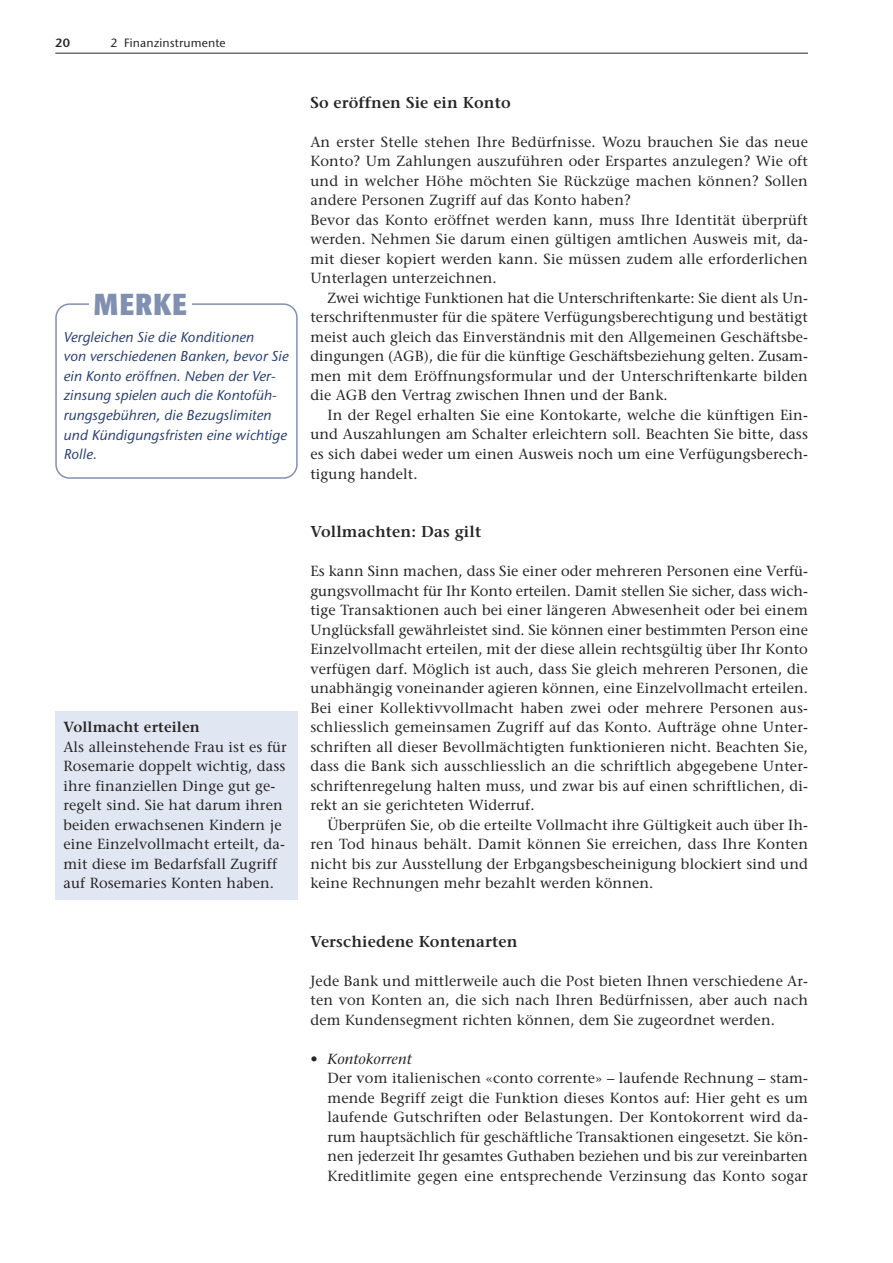
<style>
.page{position:relative;width:893px;height:1263px;background:#fff}
.page>*{position:absolute;margin:0;border:0;box-sizing:border-box;transform-origin:0 0}
.t1{font:700 30px "Formata Condensed BQ";letter-spacing:.04em;color:#8190b1}
.t2{font:600 15.75px "Stone Serif";letter-spacing:.01em;color:#272627}
.t3{font:14.7px/19.5px "Stone Serif";letter-spacing:.01em;color:#272627;text-align:justify}
.t4{font:600 14.7px "Stone Serif";letter-spacing:.01em;color:#272627}
.t5{font:italic 500 14.25px/19.5px "Stone Sans ITC";letter-spacing:.005em;color:#253d71}
.t6{font:500 12px "Stone Sans ITC";letter-spacing:.01em;color:#272627}
.t7{font:12px "Stone Sans ITC Semi";color:#272627}
.s1{font-style:italic}
</style>
<div class="page">
<svg style="left:55px;top:303px;width:243px;height:176px"></svg>
<div style="left:89px;top:285px;width:102px;height:40px;background:#fff"></div>
<div style="left:55px;top:711px;width:243px;height:188px;background:#e1e7f2"></div>
<hr style="left:55px;top:53px;width:753px;height:1px;background:#272627">
<p class="t7" style="left:55px;top:35px;width:16px">20</p>
<p class="t6" style="left:111px;top:35px;width:116px">2 Finanzinstrumente</p>
<h1 class="t1" style="left:94px;top:285px;width:94px">MERKE</h1>
<p class="t5" style="left:64px;top:327px;width:226px">Vergleichen Sie die Konditionen<br>von verschiedenen Banken, bevor Sie ein Konto eröffnen. Neben der Ver&shy;zinsung spielen auch die Kontofüh&shy;rungsgebühren, die Bezugslimiten und Kündigungsfristen eine wichtige<br>Rolle.</p>
<p class="t4" style="left:63px;top:718px;width:138px">Vollmacht erteilen</p>
<p class="t3" style="left:63px;top:736px;width:225px;text-align:left">Als alleinstehende Frau ist es für<br>Rosemarie doppelt wichtig, dass ihre finanziellen Dinge gut ge&shy;regelt sind. Sie hat darum ihren beiden erwachsenen Kindern je eine Einzelvollmacht erteilt, da&shy;mit diese im Bedarfsfall Zugriff auf Rosemaries Konten haben.</p>
<p class="t2" style="left:310px;top:93px;width:202px">So eröffnen Sie ein Konto</p>
<p class="t3" style="left:310px;top:132px;width:499px;text-align:left">An erster Stelle stehen Ihre Bedürfnisse. Wozu brauchen Sie das neue Konto? Um Zahlungen auszuführen oder Erspartes anzulegen? Wie oft und in welcher Höhe möchten Sie Rückzüge machen können? Sollen andere Personen Zugriff auf das Konto haben?<br>Bevor das Konto eröffnet werden kann, muss Ihre Identität überprüft werden. Nehmen Sie darum einen gültigen amtlichen Ausweis mit, da&shy;mit dieser kopiert werden kann. Sie müssen zudem alle erforderlichen Unterlagen unterzeichnen.</p>
<p class="t3" style="left:310px;top:288px;width:499px;text-indent:17px">Zwei wichtige Funktionen hat die Unterschriftenkarte: Sie dient als Un&shy;terschriftenmuster für die spätere Verfügungsberechtigung und bestätigt meist auch gleich das Einverständnis mit den Allgemeinen Geschäftsbe&shy;dingungen (AGB), die für die künftige Geschäftsbeziehung gelten. Zusam&shy;men mit dem Eröffnungsformular und der Unterschriftenkarte bilden die AGB den Vertrag zwischen Ihnen und der Bank.</p>
<p class="t3" style="left:310px;top:405px;width:499px;text-indent:17px">In der Regel erhalten Sie eine Kontokarte, welche die künftigen Ein&shy;und Auszahlungen am Schalter erleichtern soll. Beachten Sie bitte, dass es sich dabei weder um einen Ausweis noch um eine Verfügungsberech&shy;tigung handelt.</p>
<p class="t2" style="left:310px;top:522px;width:172px">Vollmachten: Das gilt</p>
<p class="t3" style="left:310px;top:561px;width:499px">Es kann Sinn machen, dass Sie einer oder mehreren Personen eine Verfü&shy;gungsvollmacht für Ihr Konto erteilen. Damit stellen Sie sicher, dass wich&shy;tige Transaktionen auch bei einer längeren Abwesenheit oder bei einem Unglücksfall gewährleistet sind. Sie können einer bestimmten Person eine Einzelvollmacht erteilen, mit der diese allein rechtsgültig über Ihr Konto verfügen darf. Möglich ist auch, dass Sie gleich mehreren Personen, die unabhängig voneinander agieren können, eine Einzelvollmacht erteilen.<br>Bei einer Kollektivvollmacht haben zwei oder mehrere Personen aus&shy;schliesslich gemeinsamen Zugriff auf das Konto. Aufträge ohne Unter&shy;schriften all dieser Bevollmächtigten funktionieren nicht. Beachten Sie, dass die Bank sich ausschliesslich an die schriftlich abgegebene Unter&shy;schriftenregelung halten muss, und zwar bis auf einen schriftlichen, di&shy;rekt an sie gerichteten Widerruf.</p>
<p class="t3" style="left:310px;top:814px;width:499px;text-indent:17px">Überprüfen Sie, ob die erteilte Vollmacht ihre Gültigkeit auch über Ih&shy;ren Tod hinaus behält. Damit können Sie erreichen, dass Ihre Konten nicht bis zur Ausstellung der Erbgangsbescheinigung blockiert sind und keine Rechnungen mehr bezahlt werden können.</p>
<p class="t2" style="left:310px;top:931px;width:209px">Verschiedene Kontenarten</p>
<p class="t3" style="left:310px;top:970px;width:499px">Jede Bank und mittlerweile auch die Post bieten Ihnen verschiedene Ar&shy;ten von Konten an, die sich nach Ihren Bedürfnissen, aber auch nach dem Kundensegment richten können, dem Sie zugeordnet werden.</p>
<p class="t3" style="left:327px;top:1048px;width:482px;text-align:left;text-indent:-17px">• <span class="s1">Kontokorrent<br></span>Der vom italienischen «conto corrente» – laufende Rechnung – stam&shy;mende Begriff zeigt die Funktion dieses Kontos auf: Hier geht es um laufende Gutschriften oder Belastungen. Der Kontokorrent wird da&shy;rum hauptsächlich für geschäftliche Transaktionen eingesetzt. Sie kön&shy;nen jederzeit Ihr gesamtes Guthaben beziehen und bis zur vereinbarten Kreditlimite gegen eine entsprechende Verzinsung das Konto sogar</p>
</div>
